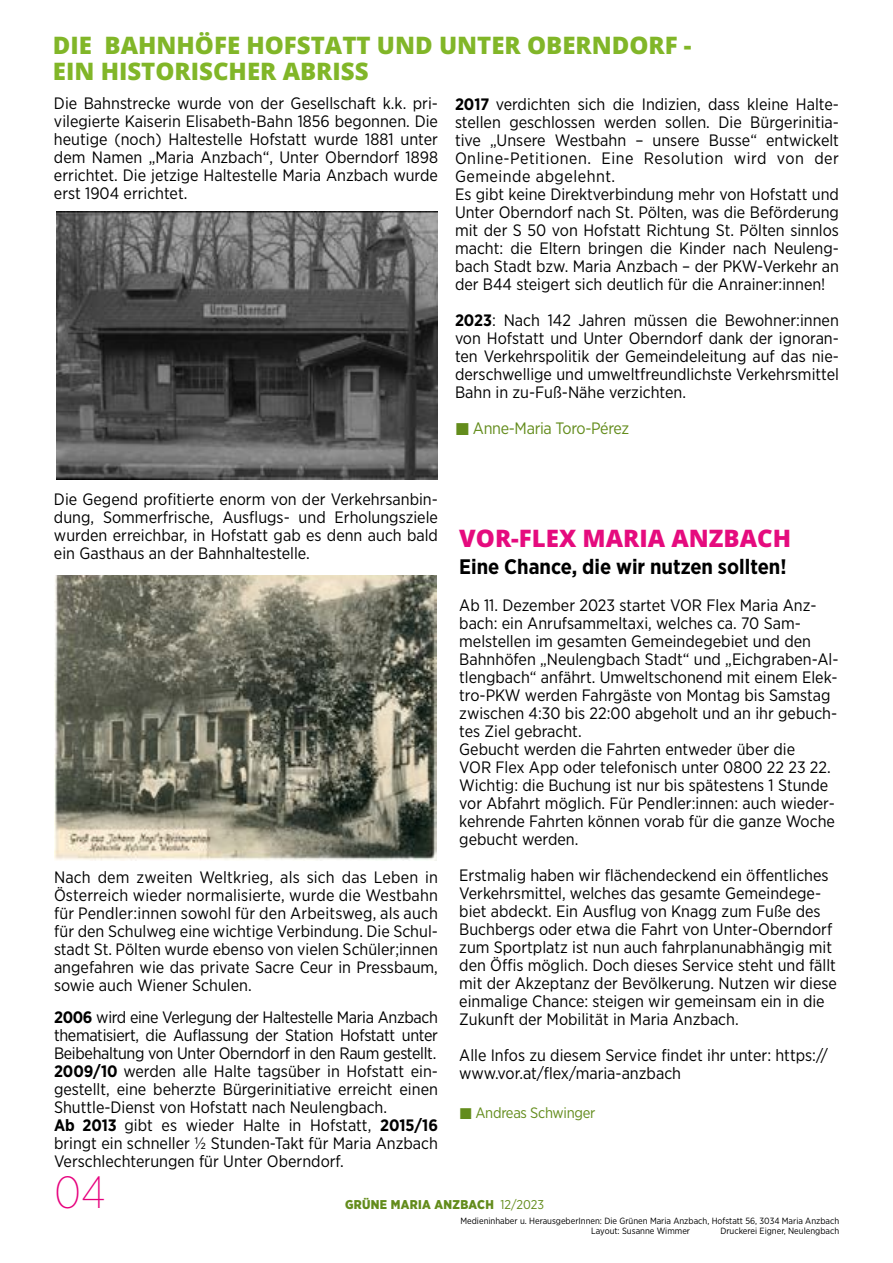
<style>
.page{position:relative;width:893px;height:1263px;background:#fff}
.page>*{position:absolute;margin:0;border:0;box-sizing:border-box;transform-origin:0 0}
.t1{font:200 45px "Gotham Narrow";color:#e6007d}
.t2{font:24px/25.5px "Open Sans";color:#81b628}
.t3{font:24px "Open Sans";color:#e50b7e}
.t4{font:700 21px "Gotham Narrow";color:#000}
.t5{font:16.5px/18px "Gotham Narrow";color:#000}
.t6{font:16.5px "Gotham Narrow";letter-spacing:-.02em;color:#638c1c}
.t7{font:15px "Gotham Narrow";letter-spacing:-.02em;color:#638c1c}
.t8{font:900 12.75px "Gotham Narrow";letter-spacing:.025em;color:#638c1c}
.t9{font:9px/10.8px "Gotham Narrow";color:#000}
.s1{font-weight:700}
.s2{font-weight:400}
</style>
<div class="page">
<img style="left:54px;top:576px;width:382px;height:284px">
<img style="left:56px;top:212px;width:382px;height:268px">
<h2 class="t2" style="left:53px;top:32px;width:640px">DIE BAHNHÖFE HOFSTATT UND UNTER OBERNDORF -<br>EIN HISTORISCHER ABRISS</h2>
<p class="t5" style="left:54px;top:94px;width:385px;text-align:justify">Die Bahnstrecke wurde von der Gesellschaft k.k. pri&shy;vilegierte Kaiserin Elisabeth-Bahn 1856 begonnen. Die heutige (noch) Haltestelle Hofstatt wurde 1881 unter dem Namen „Maria Anzbach“, Unter Oberndorf 1898 errichtet. Die jetzige Haltestelle Maria Anzbach wurde erst 1904 errichtet.</p>
<p class="t5" style="left:455px;top:95px;width:386px"><span class="s1">2017</span> verdichten sich die Indizien, dass kleine Halte&shy;stellen geschlossen werden sollen. Die Bürgerinitia&shy;tive „Unsere Westbahn – unsere Busse“ entwickelt Online-Petitionen. Eine Resolution wird von der Gemeinde abgelehnt.<br>Es gibt keine Direktverbindung mehr von Hofstatt und Unter Oberndorf nach St. Pölten, was die Beförderung mit der S 50 von Hofstatt Richtung St. Pölten sinnlos macht: die Eltern bringen die Kinder nach Neuleng&shy;bach Stadt bzw. Maria Anzbach – der PKW-Verkehr an der B44 steigert sich deutlich für die Anrainer:innen!</p>
<p class="t5" style="left:455px;top:311px;width:385px;text-align:justify"><span class="s1">2023</span>: Nach 142 Jahren müssen die Bewohner:innen von Hofstatt und Unter Oberndorf dank der ignoran&shy;ten Verkehrspolitik der Gemeindeleitung auf das nie&shy;derschwellige und umweltfreundlichste Verkehrsmittel Bahn in zu-Fuß-Nähe verzichten.</p>
<p class="t6" style="left:473px;top:418px;width:158px">Anne-Maria Toro-Pérez</p>
<p class="t5" style="left:54px;top:490px;width:385px;text-align:justify">Die Gegend profitierte enorm von der Verkehrsanbin&shy;dung, Sommerfrische, Ausflugs- und Erholungsziele wurden erreichbar, in Hofstatt gab es denn auch bald ein Gasthaus an der Bahnhaltestelle.</p>
<p class="t5" style="left:54px;top:868px;width:386px;text-align:justify">Nach dem zweiten Weltkrieg, als sich das Leben in Österreich wieder normalisierte, wurde die Westbahn für Pendler:innen sowohl für den Arbeitsweg, als auch für den Schulweg eine wichtige Verbindung. Die Schul&shy;stadt St. Pölten wurde ebenso von vielen Schüler;innen angefahren wie das private Sacre Ceur in Pressbaum, sowie auch Wiener Schulen.</p>
<p class="t5" style="left:54px;top:1007px;width:385px"><span class="s1">2006</span> wird eine Verlegung der Haltestelle Maria Anzbach thematisiert, die Auflassung der Station Hofstatt unter Beibehaltung von Unter Oberndorf in den Raum gestellt.<br><span class="s1">2009/10</span> werden alle Halte tagsüber in Hofstatt ein&shy;gestellt, eine beherzte Bürgerinitiative erreicht einen Shuttle-Dienst von Hofstatt nach Neulengbach.<br><span class="s1">Ab 2013</span> gibt es wieder Halte in Hofstatt, <span class="s1">2015/16 </span>bringt ein schneller ½ Stunden-Takt für Maria Anzbach Verschlechterungen für Unter Oberndorf.</p>
<h2 class="t3" style="left:459px;top:521px;width:333px">VOR-FLEX MARIA ANZBACH</h2>
<p class="t4" style="left:459px;top:553px;width:329px">Eine Chance, die wir nutzen sollten!</p>
<p class="t5" style="left:459px;top:596px;width:381px">Ab 11. Dezember 2023 startet VOR Flex Maria Anz&shy;bach: ein Anrufsammeltaxi, welches ca. 70 Sam&shy;melstellen im gesamten Gemeindegebiet und den Bahnhöfen „Neulengbach Stadt“ und „Eichgraben-Al&shy;tlengbach“ anfährt. Umweltschonend mit einem Elek&shy;tro-PKW werden Fahrgäste von Montag bis Samstag zwischen 4:30 bis 22:00 abgeholt und an ihr gebuch&shy;tes Ziel gebracht.<br>Gebucht werden die Fahrten entweder über die<br>VOR Flex App oder telefonisch unter 0800 22 23 22.<br>Wichtig: die Buchung ist nur bis spätestens 1 Stunde vor Abfahrt möglich. Für Pendler:innen: auch wieder&shy;kehrende Fahrten können vorab für die ganze Woche gebucht werden.</p>
<p class="t5" style="left:459px;top:866px;width:379px">Erstmalig haben wir flächendeckend ein öffentliches Verkehrsmittel, welches das gesamte Gemeindege&shy;biet abdeckt. Ein Ausflug von Knagg zum Fuße des Buchbergs oder etwa die Fahrt von Unter-Oberndorf zum Sportplatz ist nun auch fahrplanunabhängig mit den Öffis möglich. Doch dieses Service steht und fällt mit der Akzeptanz der Bevölkerung. Nutzen wir diese einmalige Chance: steigen wir gemeinsam ein in die Zukunft der Mobilität in Maria Anzbach.</p>
<p class="t5" style="left:459px;top:1046px;width:370px">Alle Infos zu diesem Service findet ihr unter: https:// www.vor.at/flex/maria-anzbach</p>
<p class="t7" style="left:475px;top:1104px;width:121px">Andreas Schwinger</p>
<h1 class="t1" style="left:54px;top:1165px;width:53px">04</h1>
<p class="t8" style="left:345px;top:1196px;width:201px">GRÜNE MARIA ANZBACH <span class="s2">12/2023</span></p>
<p class="t9" style="left:591px;top:1215px;width:249px;text-indent:-131px">Medieninhaber u. HerausgeberInnen: Die Grünen Maria Anzbach, Hofstatt 56, 3034 Maria Anzbach<br>Layout: Susanne Wimmer</p>
<p class="t9" style="left:720px;top:1226px;width:120px">Druckerei Eigner, Neulengbach</p>
</div>
